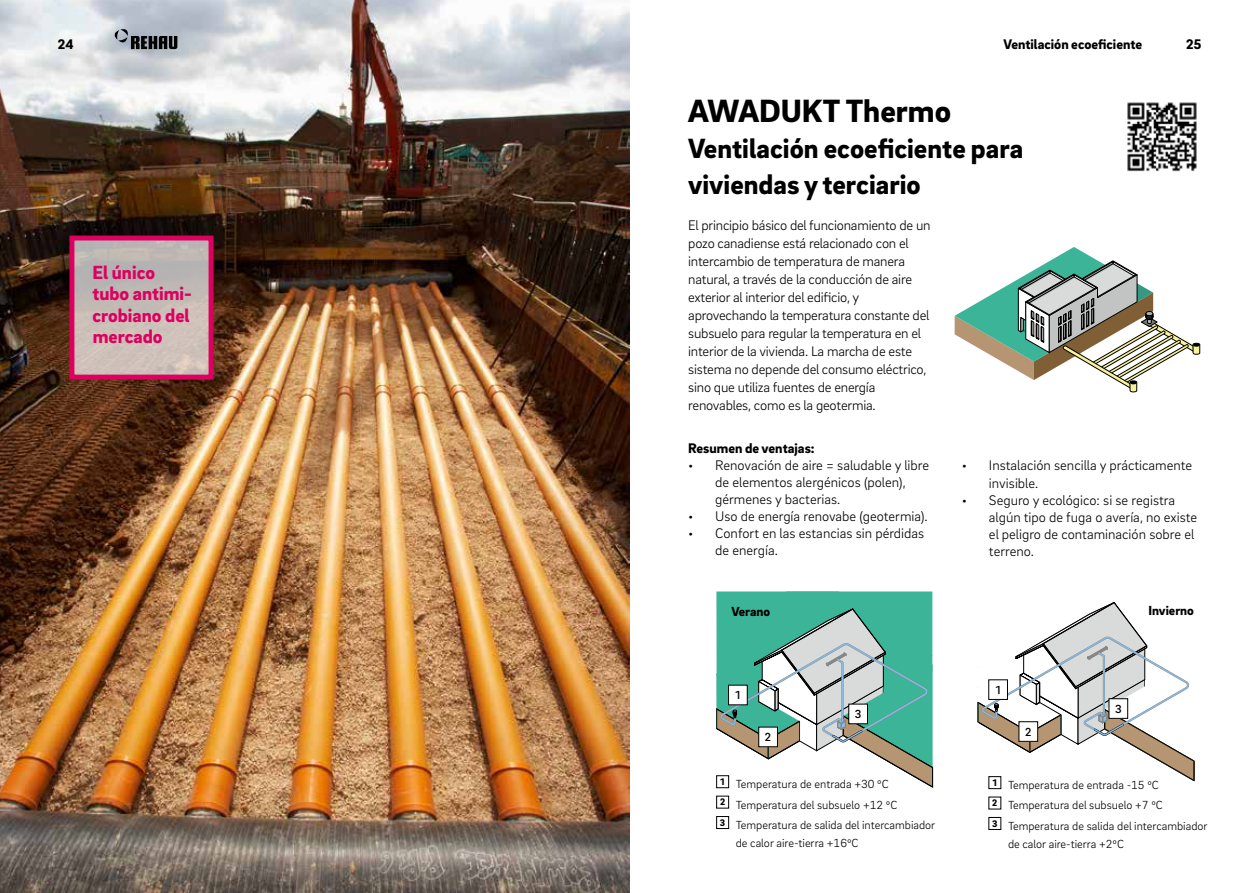
<style>
.page{position:relative;width:1259px;height:893px;background:#fff}
.page>*{position:absolute;margin:0;border:0;box-sizing:border-box;transform-origin:0 0}
.t1{font:900 33px "Brix Sans";color:#000}
.t2{font:900 28.5px/36px "Brix Sans";color:#000}
.t3{font:900 19.5px/21.5px "Brix Sans";color:#dd005f}
.t4{font:300 14.25px/18px "Brix Sans";letter-spacing:-.015em;color:#000}
.t5{font:900 14.25px "Brix Sans";color:#000}
.t6{font:900 13.5px "Brix Sans";color:#000}
.t7{font:300 12px/18px "Brix Sans";color:#000}
.t8{font:500 12px "Brix Sans";color:#000}
</style>
<div class="page">
<img style="left:0;top:0;width:629px;height:893px">
<svg style="left:954px;top:247px;width:246px;height:145px"></svg>
<img style="left:1127px;top:102px;width:70px;height:70px">
<div style="left:72px;top:238px;width:139px;height:139px;background:linear-gradient(to bottom,#b5b3b1,#d4c5bb)"></div>
<div style="left:69px;top:236px;width:144px;height:144px;border:5px solid #dd005f"></div>
<svg style="left:716px;top:591px;width:217px;height:196px"></svg>
<svg style="left:977px;top:602px;width:217px;height:179px"></svg>
<div style="left:988px;top:680px;width:19px;height:19px;background:#fff"></div>
<div style="left:988px;top:679px;width:20px;height:21px;border:1px solid #000"></div>
<div style="left:1019px;top:722px;width:18px;height:19px;background:#fff"></div>
<div style="left:1018px;top:721px;width:20px;height:21px;border:1px solid #000"></div>
<div style="left:1109px;top:699px;width:18px;height:19px;background:#fff"></div>
<div style="left:1108px;top:698px;width:20px;height:21px;border:1px solid #000"></div>
<div style="left:716px;top:775px;width:13px;height:13px;border:1px solid #000"></div>
<div style="left:988px;top:776px;width:13px;height:13px;border:1px solid #000"></div>
<div style="left:716px;top:796px;width:13px;height:12px;border:1px solid #000"></div>
<div style="left:716px;top:816px;width:13px;height:13px;border:1px solid #000"></div>
<div style="left:988px;top:817px;width:13px;height:13px;border:1px solid #000"></div>
<div style="left:728px;top:685px;width:19px;height:20px;background:#fff"></div>
<div style="left:728px;top:685px;width:19px;height:20px;border:1px solid #000"></div>
<div style="left:759px;top:727px;width:18px;height:20px;background:#fff"></div>
<div style="left:758px;top:727px;width:20px;height:20px;border:1px solid #000"></div>
<div style="left:849px;top:704px;width:18px;height:20px;background:#fff"></div>
<div style="left:848px;top:704px;width:20px;height:20px;border:1px solid #000"></div>
<svg style="left:114px;top:29px;width:63px;height:20px"></svg>
<p class="t5" style="left:58px;top:35px;width:17px">24</p>
<p class="t5" style="left:1003px;top:35px;width:140px">Ventilación ecoeficiente</p>
<p class="t5" style="left:1186px;top:35px;width:17px">25</p>
<h3 class="t3" style="left:92px;top:261px;width:101px">El único tubo antimi&shy;crobiano del mercado</h3>
<h1 class="t1" style="left:688px;top:89px;width:264px">AWADUKT Thermo</h1>
<h2 class="t2" style="left:688px;top:129px;width:336px">Ventilación ecoeficiente para viviendas y terciario</h2>
<p class="t4" style="left:688px;top:216px;width:244px">El principio básico del funcionamiento de un pozo canadiense está relacionado con el intercambio de temperatura de manera natural, a través de la conducción de aire exterior al interior del edificio, y aprovechando la temperatura constante del subsuelo para regular la temperatura en el interior de la vivienda. La marcha de este sistema no depende del consumo eléctrico, sino que utiliza fuentes de energía renovables, como es la geotermia.</p>
<p class="t5" style="left:688px;top:438px;width:128px">Resumen de ventajas:</p>
<p class="t4" style="left:715px;top:456px;width:215px;line-height:17.1px;text-indent:-27px">• Renovación de aire = saludable y libre de elementos alergénicos (polen), gérmenes y bacterias.</p>
<p class="t4" style="left:688px;top:507px;width:241px">• Uso de energía renovabe (geotermia).</p>
<p class="t4" style="left:715px;top:524px;width:211px;line-height:17.1px;text-indent:-27px">• Confort en las estancias sin pérdidas de energía.</p>
<p class="t6" style="left:731px;top:602px;width:40px">Verano</p>
<p class="t8" style="left:735px;top:688px;width:6px">1</p>
<p class="t8" style="left:765px;top:729px;width:8px">2</p>
<p class="t8" style="left:855px;top:706px;width:8px">3</p>
<p class="t4" style="left:989px;top:456px;width:205px;line-height:17.1px;text-indent:-27px">• Instalación sencilla y prácticamente invisible.</p>
<p class="t4" style="left:989px;top:491px;width:210px;line-height:17.1px;text-indent:-27px">• Seguro y ecológico: si se registra algún tipo de fuga o avería, no existe el peligro de contaminación sobre el terreno.</p>
<p class="t8" style="left:995px;top:682px;width:6px">1</p>
<p class="t8" style="left:1025px;top:724px;width:8px">2</p>
<p class="t6" style="left:1148px;top:601px;width:47px">Invierno</p>
<p class="t8" style="left:1115px;top:701px;width:8px">3</p>
<p class="t7" style="left:720px;top:774px;width:170px"><sup>1</sup> Temperatura de entrada +30 ºC</p>
<p class="t7" style="left:993px;top:775px;width:167px"><sup>1</sup> Temperatura de entrada -15 ºC</p>
<p class="t7" style="left:720px;top:795px;width:179px"><sup>2</sup> Temperatura del subsuelo +12 ºC</p>
<p class="t7" style="left:992px;top:796px;width:172px"><sup>2</sup> Temperatura del subsuelo +7 ºC</p>
<p class="t7" style="left:736px;top:815px;width:201px;text-indent:-16px"><sup>3</sup> Temperatura de salida del intercambiador de calor aire-tierra +16ºC</p>
<p class="t7" style="left:1008px;top:816px;width:201px;text-indent:-16px"><sup>3</sup> Temperatura de salida del intercambiador de calor aire-tierra +2ºC</p>
</div>
